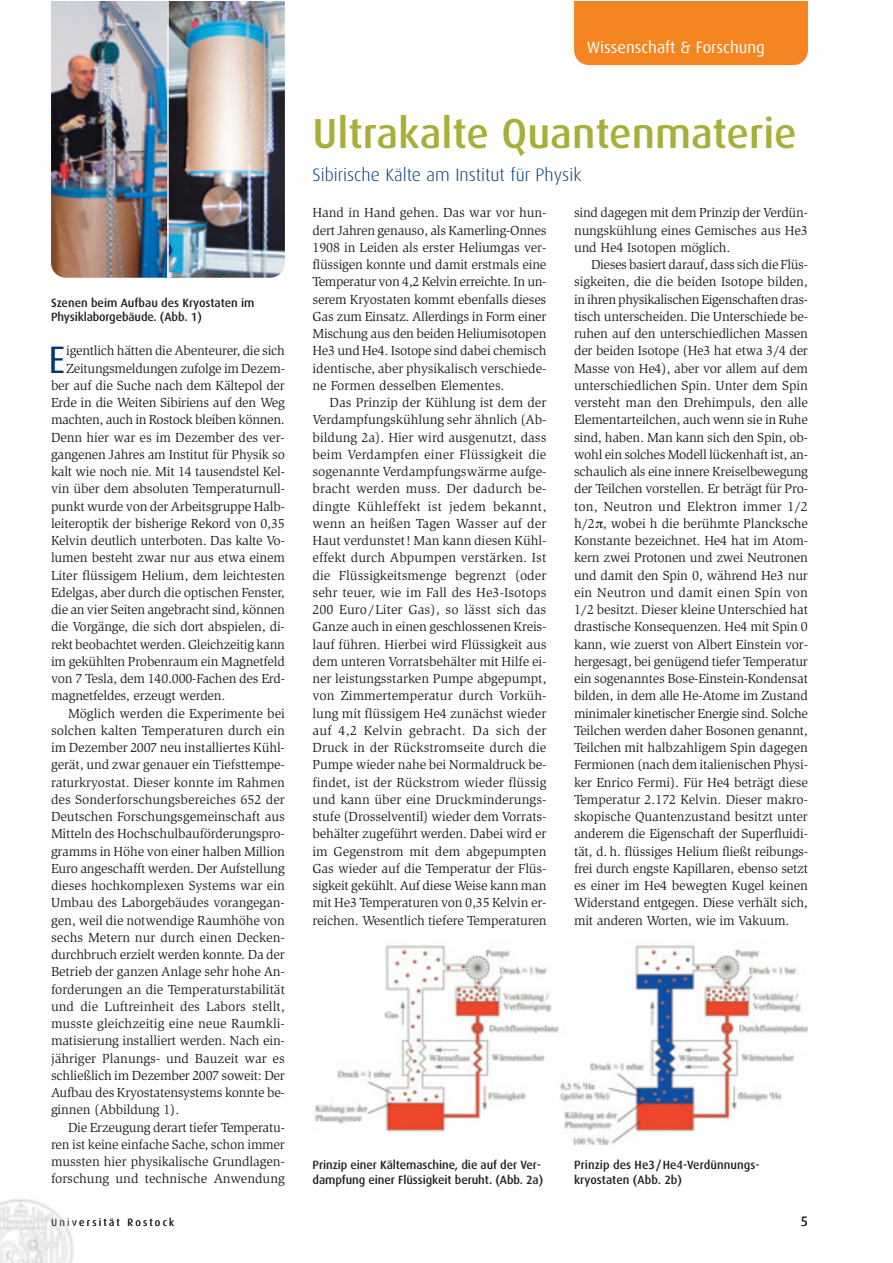
<style>
.page{position:relative;width:893px;height:1263px;background:#fff}
.page>*{position:absolute;margin:0;border:0;box-sizing:border-box;transform-origin:0 0}
.t1{font:500 42px "Dax Pro";color:#a7af38}
.t2{font:38.25px "Dax Pro";color:#013874}
.t3{font:300 18px "Dax Pro";color:#013874}
.t4{font:16.5px "Dax Pro";color:#fff}
.t5{font:13.5px/17.2px "AT Slimbach";letter-spacing:-.015em;color:#231f20;text-align:justify}
.t6{font:13.5px "AT Slimbach";letter-spacing:.005em;color:#231f20}
.t7{font:13.5px "Dax Pro";color:#231f20}
.t8{font:500 12px/14.4px "Dax Pro";letter-spacing:-.005em;color:#231f20}
.t9{font:10.5px "Dax Pro";letter-spacing:.21em;color:#231f20}
.s1{font-family:"Times";color:#000}
</style>
<div class="page">
<img style="left:0;top:1199px;width:74px;height:64px">
<div style="left:574px;top:1px;width:234px;height:64px;background:#f58520"></div>
<img style="left:51px;top:1px;width:116px;height:277px">
<img style="left:314px;top:945px;width:494px;height:201px">
<img style="left:169px;top:1px;width:116px;height:277px">
<p class="t4" style="left:587px;top:40px;width:180px">Wissenschaft &amp; Forschung</p>
<p class="t8" style="left:51px;top:296px;width:205px">Szenen beim Aufbau des Kryostaten im<br>Physiklaborgebäude. (Abb. 1)</p>
<h2 class="t2" style="left:48px;top:343px;width:18px">E</h2>
<p class="t5" style="left:66px;top:343px;width:220px">igentlich hätten die Abenteurer, die sich</p>
<p class="t5" style="left:66px;top:361px;width:220px">Zeitungsmeldungen zufolge im Dezem-</p>
<p class="t5" style="left:51px;top:378px;width:235px">ber auf die Suche nach dem Kältepol der</p>
<p class="t5" style="left:51px;top:395px;width:235px">Erde in die Weiten Sibiriens auf den Weg</p>
<p class="t5" style="left:51px;top:412px;width:235px">machten, auch in Rostock bleiben können.</p>
<p class="t5" style="left:51px;top:430px;width:235px">Denn hier war es im Dezember des ver-</p>
<p class="t5" style="left:51px;top:447px;width:235px">gangenen Jahres am Institut für Physik so</p>
<p class="t5" style="left:51px;top:464px;width:235px">kalt wie noch nie. Mit 14 tausendstel Kel-</p>
<p class="t5" style="left:51px;top:481px;width:235px">vin über dem absoluten Temperaturnull-</p>
<p class="t5" style="left:51px;top:499px;width:235px">punkt wurde von der Arbeitsgruppe Halb-</p>
<p class="t5" style="left:51px;top:516px;width:235px">leiteroptik der bisherige Rekord von 0,35</p>
<p class="t5" style="left:51px;top:533px;width:235px">Kelvin deutlich unterboten. Das kalte Vo-</p>
<p class="t5" style="left:51px;top:550px;width:235px">lumen besteht zwar nur aus etwa einem</p>
<p class="t5" style="left:51px;top:568px;width:235px">Liter flüssigem Helium, dem leichtesten</p>
<p class="t5" style="left:51px;top:585px;width:235px">Edelgas, aber durch die optischen Fenster,</p>
<p class="t5" style="left:51px;top:602px;width:235px">die an vier Seiten angebracht sind, können</p>
<p class="t5" style="left:51px;top:619px;width:235px">die Vorgänge, die sich dort abspielen, di-</p>
<p class="t5" style="left:51px;top:637px;width:235px">rekt beobachtet werden. Gleichzeitig kann</p>
<p class="t5" style="left:51px;top:654px;width:235px">im gekühlten Probenraum ein Magnetfeld</p>
<p class="t5" style="left:51px;top:671px;width:235px">von 7 Tesla, dem 140.000-Fachen des Erd-</p>
<p class="t5" style="left:51px;top:688px;width:176px">magnetfeldes, erzeugt werden.</p>
<p class="t5" style="left:68px;top:706px;width:218px">Möglich werden die Experimente bei</p>
<p class="t6" style="left:51px;top:725px;width:235px">solchen kalten Temperaturen durch ein</p>
<p class="t5" style="left:51px;top:740px;width:235px">im Dezember 2007 neu installiertes Kühl-</p>
<p class="t5" style="left:51px;top:757px;width:235px">gerät, und zwar genauer ein Tiefsttempe-</p>
<p class="t5" style="left:51px;top:775px;width:235px">raturkryostat. Dieser konnte im Rahmen</p>
<p class="t5" style="left:51px;top:792px;width:235px">des Sonderforschungsbereiches 652 der</p>
<p class="t5" style="left:51px;top:809px;width:235px">Deutschen Forschungsgemeinschaft aus</p>
<p class="t5" style="left:51px;top:826px;width:235px">Mitteln des Hochschulbauförderungspro-</p>
<p class="t5" style="left:51px;top:844px;width:235px">gramms in Höhe von einer halben Million</p>
<p class="t5" style="left:51px;top:861px;width:235px">Euro angeschafft werden. Der Aufstellung</p>
<p class="t5" style="left:51px;top:878px;width:235px">dieses hochkomplexen Systems war ein</p>
<p class="t5" style="left:51px;top:895px;width:235px">Umbau des Laborgebäudes vorangegan-</p>
<p class="t5" style="left:51px;top:913px;width:235px">gen, weil die notwendige Raumhöhe von</p>
<p class="t6" style="left:51px;top:932px;width:235px">sechs Metern nur durch einen Decken-</p>
<p class="t5" style="left:51px;top:947px;width:235px">durchbruch erzielt werden konnte. Da der</p>
<p class="t5" style="left:51px;top:964px;width:235px">Betrieb der ganzen Anlage sehr hohe An-</p>
<p class="t5" style="left:51px;top:982px;width:235px">forderungen an die Temperaturstabilität</p>
<p class="t6" style="left:51px;top:1001px;width:235px">und die Luftreinheit des Labors stellt,</p>
<p class="t6" style="left:51px;top:1018px;width:235px">musste gleichzeitig eine neue Raumkli-</p>
<p class="t5" style="left:51px;top:1033px;width:235px">matisierung installiert werden. Nach ein-</p>
<p class="t5" style="left:51px;top:1051px;width:235px">jähriger Planungs- und Bauzeit war es</p>
<p class="t5" style="left:51px;top:1068px;width:235px">schließlich im Dezember 2007 soweit: Der</p>
<p class="t5" style="left:51px;top:1085px;width:235px">Aufbau des Kryostatensystems konnte be-</p>
<p class="t5" style="left:51px;top:1102px;width:130px">ginnen (Abbildung 1).</p>
<p class="t5" style="left:68px;top:1120px;width:218px">Die Erzeugung derart tiefer Temperatu-</p>
<p class="t5" style="left:51px;top:1137px;width:235px">ren ist keine einfache Sache, schon immer</p>
<p class="t5" style="left:51px;top:1154px;width:235px">mussten hier physikalische Grundlagen-</p>
<p class="t5" style="left:51px;top:1171px;width:235px">forschung und technische Anwendung</p>
<h1 class="t1" style="left:313px;top:116px;width:486px">Ultrakalte Quantenmaterie</h1>
<h3 class="t3" style="left:313px;top:167px;width:270px">Sibirische Kälte am Institut für Physik</h3>
<p class="t5" style="left:313px;top:205px;width:235px">Hand in Hand gehen. Das war vor hun&shy;dert Jahren genauso, als Kamerling-Onnes 1908 in Leiden als erster Heliumgas ver&shy;flüssigen konnte und damit erstmals eine Temperatur von 4,2 Kelvin erreichte. In un&shy;serem Kryostaten kommt ebenfalls dieses Gas zum Einsatz. Allerdings in Form einer Mischung aus den beiden Heliumisotopen He3 und He4. Isotope sind dabei chemisch identische, aber physikalisch verschiede&shy;ne Formen desselben Elementes.</p>
<p class="t5" style="left:313px;top:395px;width:235px;text-indent:17px">Das Prinzip der Kühlung ist dem der Verdampfungskühlung sehr ähnlich (Ab&shy;bildung 2a). Hier wird ausgenutzt, dass beim Verdampfen einer Flüssigkeit die sogenannte Verdampfungswärme aufge&shy;bracht werden muss. Der dadurch be&shy;dingte Kühleffekt ist jedem bekannt, wenn an heißen Tagen Wasser auf der Haut verdunstet! Man kann diesen Kühl&shy;effekt durch Abpumpen verstärken. Ist die Flüssigkeitsmenge begrenzt (oder sehr teuer, wie im Fall des He3-Isotops 200 Euro/Liter Gas), so lässt sich das Ganze auch in einen geschlossenen Kreis&shy;lauf führen. Hierbei wird Flüssigkeit aus dem unteren Vorratsbehälter mit Hilfe ei&shy;ner leistungsstarken Pumpe abgepumpt, von Zimmertemperatur durch Vorküh&shy;lung mit flüssigem He4 zunächst wieder auf 4,2 Kelvin gebracht. Da sich der Druck in der Rückstromseite durch die Pumpe wieder nahe bei Normaldruck be&shy;findet, ist der Rückstrom wieder flüssig und kann über eine Druckminderungs&shy;stufe (Drosselventil) wieder dem Vorrats&shy;behälter zugeführt werden. Dabei wird er im Gegenstrom mit dem abgepumpten Gas wieder auf die Temperatur der Flüs&shy;sigkeit gekühlt. Auf diese Weise kann man mit He3 Temperaturen von 0,35 Kelvin er&shy;reichen. Wesentlich tiefere Temperaturen</p>
<p class="t5" style="left:574px;top:205px;width:235px">sind dagegen mit dem Prinzip der Verdün&shy;nungskühlung eines Gemisches aus He3 und He4 Isotopen möglich.</p>
<p class="t5" style="left:574px;top:257px;width:235px;text-indent:17px">Dieses basiert darauf, dass sich die Flüs&shy;sigkeiten, die die beiden Isotope bilden, in ihren physikalischen Eigenschaften dras&shy;tisch unterscheiden. Die Unterschiede be&shy;ruhen auf den unterschiedlichen Massen der beiden Isotope (He3 hat etwa 3/4 der Masse von He4), aber vor allem auf dem unterschiedlichen Spin. Unter dem Spin versteht man den Drehimpuls, den alle Elementarteilchen, auch wenn sie in Ruhe sind, haben. Man kann sich den Spin, ob&shy;wohl ein solches Modell lückenhaft ist, an&shy;schaulich als eine innere Kreiselbewegung der Teilchen vorstellen. Er beträgt für Pro&shy;ton, Neutron und Elektron immer 1/2 h/2<span class="s1">π</span>, wobei h die berühmte Plancksche Konstante bezeichnet. He4 hat im Atom&shy;kern zwei Protonen und zwei Neutronen und damit den Spin 0, während He3 nur ein Neutron und damit einen Spin von 1/2 besitzt. Dieser kleine Unterschied hat drastische Konsequenzen. He4 mit Spin 0 kann, wie zuerst von Albert Einstein vor&shy;hergesagt, bei genügend tiefer Temperatur ein sogenanntes Bose-Einstein-Kondensat bilden, in dem alle He-Atome im Zustand minimaler kinetischer Energie sind. Solche Teilchen werden daher Bosonen genannt, Teilchen mit halbzahligem Spin dagegen Fermionen (nach dem italienischen Physi&shy;ker Enrico Fermi). Für He4 beträgt diese Temperatur 2.172 Kelvin. Dieser makro&shy;skopische Quantenzustand besitzt unter anderem die Eigenschaft der Superfluidi&shy;tät, d. h. flüssiges Helium fließt reibungs&shy;frei durch engste Kapillaren, ebenso setzt es einer im He4 bewegten Kugel keinen Widerstand entgegen. Diese verhält sich, mit anderen Worten, wie im Vakuum.</p>
<p class="t8" style="left:313px;top:1159px;width:232px">Prinzip einer Kältemaschine, die auf der Ver&shy;dampfung einer Flüssigkeit beruht. (Abb. 2a)</p>
<p class="t8" style="left:574px;top:1159px;width:187px">Prinzip des He3/He4-Verdünnungs&shy;kryostaten (Abb. 2b)</p>
<p class="t9" style="left:51px;top:1217px;width:125px">Universität Rostock</p>
<p class="t7" style="left:801px;top:1215px;width:9px">5</p>
</div>
